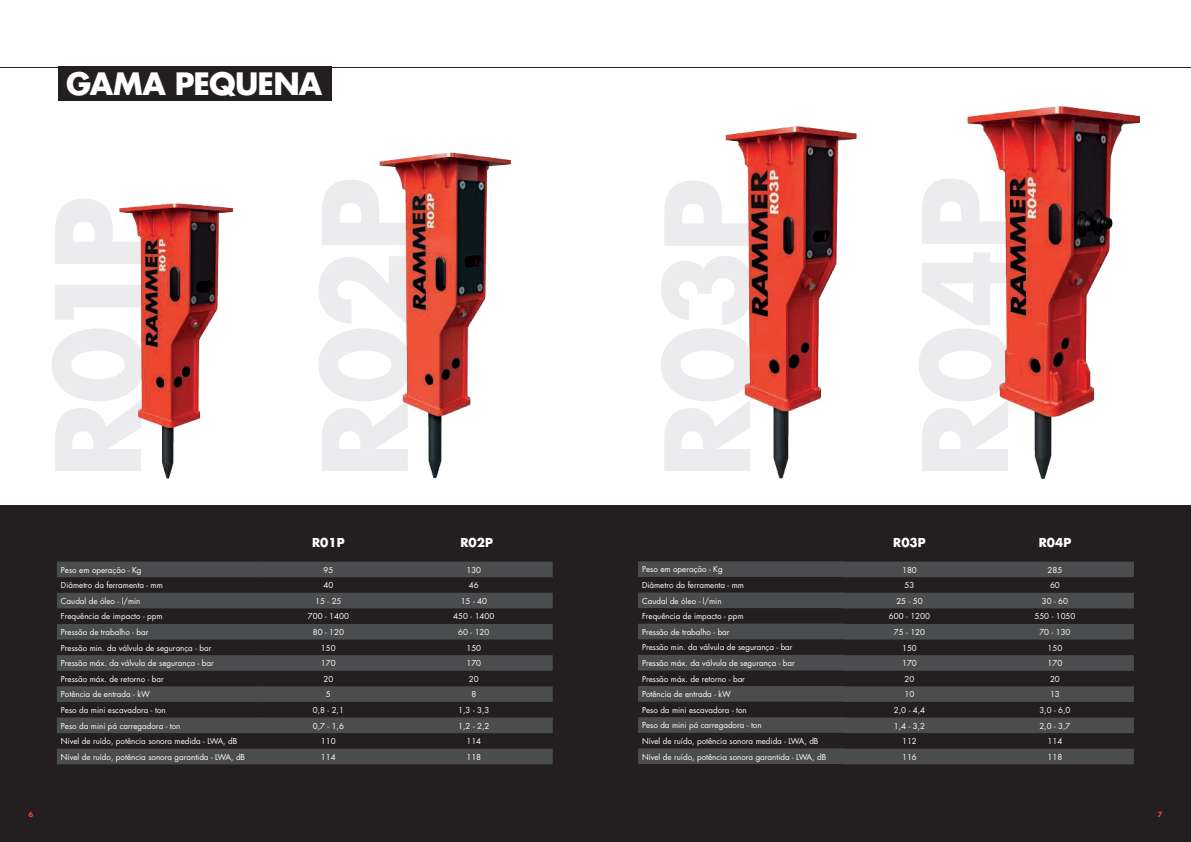
<style>
.page{position:relative;width:1191px;height:842px;background:#fff}
.page>*{position:absolute;margin:0;border:0;box-sizing:border-box;transform-origin:0 0}
.t1{font:700 30px "Futura Std";letter-spacing:-.025em;color:#fff}
.t2{font:700 12px "Futura Std";color:#fff}
.t3{font:8px/15.6px "Futura Std";color:#fff}
.t4{font:700 7px "Futura Std";color:#ee3b32}
</style>
<div class="page">
<div style="left:0;top:505px;width:1191px;height:337px;background:#231f20"></div>
<svg style="left:638px;top:561px;width:207px;height:203px;fill:#4b4c4d"></svg>
<svg style="left:57px;top:562px;width:205px;height:202px;fill:#4b4c4d"></svg>
<svg style="left:843px;top:562px;width:290px;height:202px;fill:#4b4c4d"></svg>
<svg style="left:262px;top:562px;width:291px;height:202px;fill:#4b4c4d"></svg>
<div style="left:58px;top:67px;width:273px;height:34px;background:#231f20"></div>
<hr style="left:0;top:67px;width:1191px;height:1px;background:#231f20">
<img style="left:119px;top:203px;width:115px;height:276px">
<img style="left:379px;top:152px;width:132px;height:327px">
<img style="left:725px;top:126px;width:132px;height:353px">
<img style="left:967px;top:106px;width:172px;height:373px">
<h1 class="t1" style="left:66px;top:64px;width:258px">GAMA PEQUENA</h1>
<h2 class="t2" style="left:312px;top:534px;width:34px">R01P</h2>
<h2 class="t2" style="left:1038px;top:534px;width:34px">R04P</h2>
<h2 class="t2" style="left:460px;top:534px;width:34px">R02P</h2>
<h2 class="t2" style="left:893px;top:534px;width:34px">R03P</h2>
<p class="t3" style="left:642px;top:562px;width:186px">Peso em operação - Kg<br>Diâmetro da ferramenta - mm<br>Caudal de óleo - l/min<br>Frequência de impacto - ppm<br>Pressão de trabalho - bar<br>Pressão min. da válvula de segurança - bar<br>Pressão máx. da válvula de segurança - bar<br>Pressão máx. de retorno - bar<br>Potência de entrada - kW<br>Peso da mini escavadora - ton<br>Peso da mini pá carregadora - ton<br>Nível de ruído, potência sonora medida - LWA, dB<br>Nível de ruído, potência sonora garantida - LWA, dB</p>
<p class="t3" style="left:61px;top:562px;width:186px">Peso em operação - Kg<br>Diâmetro da ferramenta - mm<br>Caudal de óleo - l/min<br>Frequência de impacto - ppm<br>Pressão de trabalho - bar<br>Pressão min. da válvula de segurança - bar<br>Pressão máx. da válvula de segurança - bar<br>Pressão máx. de retorno - bar<br>Potência de entrada - kW<br>Peso da mini escavadora - ton<br>Peso da mini pá carregadora - ton<br>Nível de ruído, potência sonora medida - LWA, dB<br>Nível de ruído, potência sonora garantida - LWA, dB</p>
<p class="t3" style="left:902px;top:562px;width:16px">180</p>
<p class="t3" style="left:1047px;top:562px;width:16px">285</p>
<p class="t3" style="left:323px;top:562px;width:11px">95</p>
<p class="t3" style="left:466px;top:562px;width:16px">130</p>
<p class="t3" style="left:323px;top:578px;width:11px">40</p>
<p class="t3" style="left:469px;top:578px;width:11px">46</p>
<p class="t3" style="left:315px;top:593px;width:28px">15 - 25</p>
<p class="t3" style="left:461px;top:593px;width:28px">15 - 40</p>
<p class="t3" style="left:308px;top:609px;width:43px">700 - 1400</p>
<p class="t3" style="left:453px;top:609px;width:43px">450 - 1400</p>
<p class="t3" style="left:313px;top:624px;width:33px">80 - 120</p>
<p class="t3" style="left:458px;top:624px;width:33px">60 - 120</p>
<p class="t3" style="left:321px;top:640px;width:16px">150</p>
<p class="t3" style="left:466px;top:640px;width:16px">150</p>
<p class="t3" style="left:321px;top:656px;width:16px">170</p>
<p class="t3" style="left:466px;top:656px;width:16px">170</p>
<p class="t3" style="left:323px;top:671px;width:11px">20</p>
<p class="t3" style="left:469px;top:671px;width:11px">20</p>
<p class="t3" style="left:326px;top:687px;width:6px">5</p>
<p class="t3" style="left:471px;top:687px;width:6px">8</p>
<p class="t3" style="left:313px;top:702px;width:33px">0,8 - 2,1</p>
<p class="t3" style="left:458px;top:702px;width:33px">1,3 - 3,3</p>
<p class="t3" style="left:313px;top:718px;width:33px">0,7 - 1,6</p>
<p class="t3" style="left:458px;top:718px;width:33px">1,2 - 2,2</p>
<p class="t3" style="left:321px;top:734px;width:16px">110</p>
<p class="t3" style="left:466px;top:734px;width:16px">114</p>
<p class="t3" style="left:321px;top:749px;width:16px">114</p>
<p class="t3" style="left:466px;top:749px;width:16px">118</p>
<p class="t3" style="left:904px;top:578px;width:11px">53</p>
<p class="t3" style="left:1050px;top:578px;width:11px">60</p>
<p class="t3" style="left:896px;top:593px;width:28px">25 - 50</p>
<p class="t3" style="left:1041px;top:593px;width:28px">30 - 60</p>
<p class="t3" style="left:889px;top:609px;width:43px">600 - 1200</p>
<p class="t3" style="left:1034px;top:609px;width:43px">550 - 1050</p>
<p class="t3" style="left:894px;top:624px;width:33px">75 - 120</p>
<p class="t3" style="left:1039px;top:624px;width:33px">70 - 130</p>
<p class="t3" style="left:902px;top:640px;width:16px">150</p>
<p class="t3" style="left:1047px;top:640px;width:16px">150</p>
<p class="t3" style="left:902px;top:656px;width:16px">170</p>
<p class="t3" style="left:1047px;top:656px;width:16px">170</p>
<p class="t3" style="left:904px;top:671px;width:11px">20</p>
<p class="t3" style="left:1050px;top:671px;width:11px">20</p>
<p class="t3" style="left:904px;top:687px;width:11px">10</p>
<p class="t3" style="left:1050px;top:687px;width:11px">13</p>
<p class="t3" style="left:894px;top:702px;width:33px">2,0 - 4,4</p>
<p class="t3" style="left:1039px;top:702px;width:33px">3,0 - 6,0</p>
<p class="t3" style="left:894px;top:718px;width:33px">1,4 - 3,2</p>
<p class="t3" style="left:1039px;top:718px;width:33px">2,0 - 3,7</p>
<p class="t3" style="left:902px;top:734px;width:16px">112</p>
<p class="t3" style="left:1047px;top:734px;width:16px">114</p>
<p class="t3" style="left:902px;top:749px;width:16px">116</p>
<p class="t3" style="left:1047px;top:749px;width:16px">118</p>
<p class="t4" style="left:28px;top:809px;width:6px">6</p>
<p class="t4" style="left:1157px;top:809px;width:6px">7</p>
</div>
